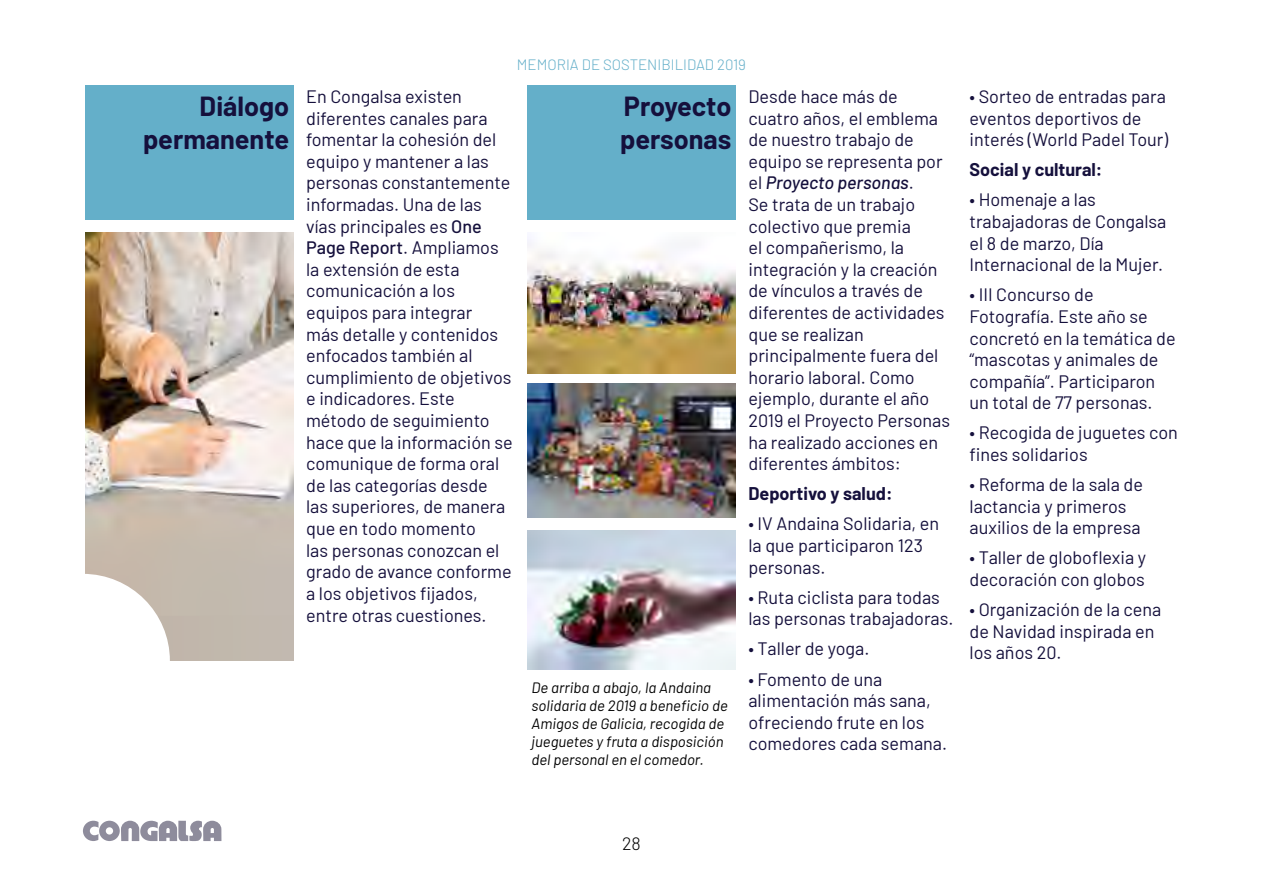
<style>
.page{position:relative;width:1263px;height:893px;background:#fff}
.page>*{position:absolute;margin:0;border:0;box-sizing:border-box;transform-origin:0 0}
.t1{font:700 27px/32.4px "Barlow";color:#15103c;text-align:right}
.t2{font:18px/21.6px "Barlow";color:#15103c}
.t3{font:700 18px "Barlow";color:#15103c}
.t4{font:300 18px "Barlow";color:#000}
.t5{font:italic 15px/18px "Barlow";color:#000}
.t6{font:300 15px "Barlow";color:#64afc9}
.s1{font-weight:500}
.s2{font-weight:500;font-style:italic}
</style>
<div class="page">
<svg style="left:83px;top:821px;width:138px;height:20px"></svg>
<div style="left:85px;top:85px;width:208px;height:134px;background:#64afc9"></div>
<div style="left:527px;top:85px;width:209px;height:134px;background:#64afc9"></div>
<img style="left:85px;top:232px;width:208px;height:429px">
<img style="left:527px;top:239px;width:209px;height:134px">
<img style="left:527px;top:383px;width:209px;height:135px">
<img style="left:527px;top:531px;width:209px;height:138px">
<svg style="left:85px;top:574px;width:85px;height:87px"></svg>
<p class="t6" style="left:517px;top:54px;width:231px">MEMORIA DE SOSTENIBILIDAD 2019</p>
<p class="t2" style="left:306px;top:84px;width:208px">En Congalsa existen diferentes canales para fomentar la cohesión del equipo y mantener a las personas constantemente informadas. Una de las vías principales es <span class="s1">One<br>Page Report</span>. Ampliamos la extensión de esta comunicación a los equipos para integrar<br>más detalle y contenidos enfocados también al cumplimiento de objetivos e indicadores. Este método de seguimiento hace que la información se comunique de forma oral de las categorías desde las superiores, de manera que en todo momento<br>las personas conozcan el grado de avance conforme a los objetivos fijados, entre otras cuestiones.</p>
<p class="t2" style="left:748px;top:84px;width:203px">Desde hace más de cuatro años, el emblema de nuestro trabajo de equipo se representa por el <span class="s2">Proyecto personas</span>.<br>Se trata de un trabajo colectivo que premia<br>el compañerismo, la integración y la creación de vínculos a través de diferentes de actividades que se realizan principalmente fuera del horario laboral. Como ejemplo, durante el año<br>2019 el Proyecto Personas ha realizado acciones en diferentes ámbitos:</p>
<h1 class="t1" style="left:143px;top:88px;width:148px">Diálogo permanente</h1>
<h1 class="t1" style="left:620px;top:88px;width:113px;text-align:left">Proyecto personas</h1>
<p class="t3" style="left:748px;top:481px;width:146px">Deportivo y salud:</p>
<p class="t2" style="left:748px;top:512px;width:192px">• IV Andaina Solidaria, en la que participaron 123 personas.</p>
<p class="t2" style="left:748px;top:585px;width:207px">• Ruta ciclista para todas las personas trabajadoras.</p>
<p class="t2" style="left:748px;top:637px;width:123px">• Taller de yoga.</p>
<p class="t2" style="left:748px;top:667px;width:200px">• Fomento de una alimentación más sana, ofreciendo frute en los comedores cada semana.</p>
<p class="t5" style="left:531px;top:677px;width:198px">De arriba a abajo, la Andaina solidaria de 2019 a beneficio de<br>Amigos de Galicia, recogida de jueguetes y fruta a disposición del personal en el comedor.</p>
<p class="t2" style="left:969px;top:84px;width:200px">• Sorteo de entradas para eventos deportivos de interés (World Padel Tour)</p>
<p class="t3" style="left:969px;top:157px;width:134px">Social y cultural:</p>
<p class="t2" style="left:969px;top:188px;width:198px">• Homenaje a las trabajadoras de Congalsa el 8 de marzo, Día<br>Internacional de la Mujer.</p>
<p class="t2" style="left:969px;top:283px;width:208px">• III Concurso de<br>Fotografía. Este año se concretó en la temática de “mascotas y animales de compañía”. Participaron un total de 77 personas.</p>
<p class="t2" style="left:969px;top:421px;width:210px">• Recogida de juguetes con fines solidarios</p>
<p class="t2" style="left:969px;top:472px;width:175px">• Reforma de la sala de lactancia y primeros auxilios de la empresa</p>
<p class="t2" style="left:969px;top:546px;width:178px">• Taller de globoflexia y decoración con globos</p>
<p class="t2" style="left:969px;top:597px;width:193px">• Organización de la cena de Navidad inspirada en los años 20.</p>
<p class="t4" style="left:622px;top:831px;width:20px">28</p>
</div>
